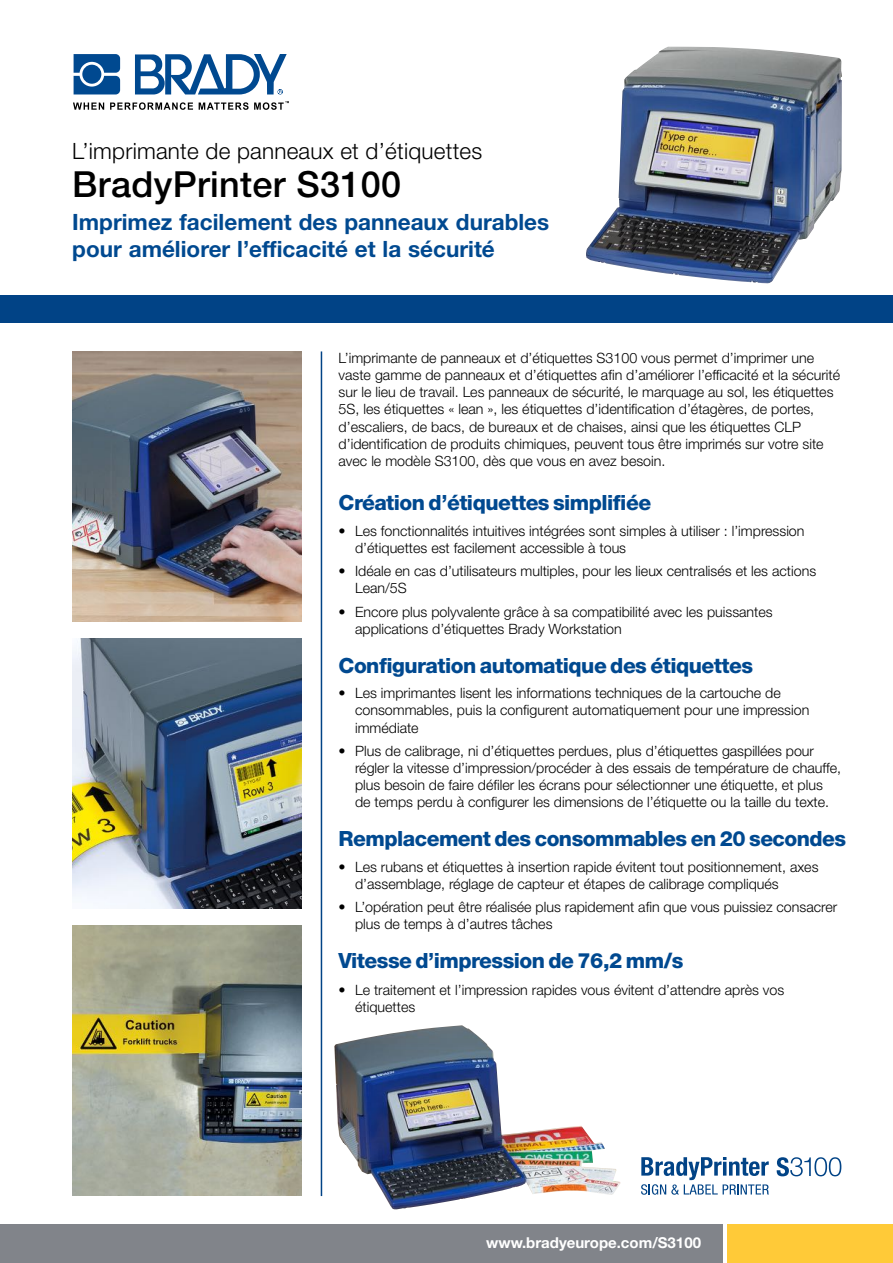
<style>
.page{position:relative;width:893px;height:1263px;background:#fff}
.page>*{position:absolute;margin:0;border:0;box-sizing:border-box;transform-origin:0 0}
.t1{font:500 36px "Helvetica Neue LT Pro";letter-spacing:.01em;color:#000}
.t2{font:700 22.5px/27px "Helvetica Neue LT Pro";color:#004990}
.t3{font:300 22.5px "Helvetica Neue LT Pro";letter-spacing:.01em;color:#000}
.t4{font:800 21px "Helvetica Neue LT Pro";letter-spacing:-.025em;color:#004990}
.t5{font:700 15px "Helvetica Neue LT Pro";color:#fff}
.t6{font:300 14.25px/17.1px "Helvetica Neue LT Pro";color:#000}
</style>
<div class="page">
<hr style="left:321px;top:351px;width:1px;height:845px;background:#014386">
<div style="left:0;top:296px;width:893px;height:27px;background:#014386"></div>
<svg style="left:74px;top:54px;width:46px;height:40px"></svg>
<svg style="left:135px;top:54px;width:152px;height:40px"></svg>
<svg style="left:73px;top:103px;width:31px;height:7px"></svg>
<svg style="left:110px;top:102px;width:83px;height:8px"></svg>
<svg style="left:199px;top:101px;width:90px;height:9px"></svg>
<div style="left:0;top:1225px;width:723px;height:38px;background:#81848a"></div>
<div style="left:727px;top:1225px;width:166px;height:38px;background:#ffca38"></div>
<img style="left:586px;top:47px;width:256px;height:236px">
<img style="left:72px;top:351px;width:230px;height:270px">
<img style="left:72px;top:639px;width:230px;height:270px">
<img style="left:72px;top:925px;width:230px;height:270px">
<svg style="left:777px;top:1157px;width:64px;height:19px"></svg>
<svg style="left:641px;top:1157px;width:128px;height:38px"></svg>
<img style="left:334px;top:1025px;width:287px;height:185px">
<h2 class="t3" style="left:72px;top:137px;width:411px">L’imprimante de panneaux et d’étiquettes</h2>
<h1 class="t1" style="left:72px;top:162px;width:330px">BradyPrinter S3100</h1>
<h2 class="t2" style="left:72px;top:208px;width:478px">Imprimez facilement des panneaux durables pour améliorer l’efficacité et la sécurité</h2>
<p class="t6" style="left:339px;top:349px;width:503px">L’imprimante de panneaux et d’étiquettes S3100 vous permet d’imprimer une vaste gamme de panneaux et d’étiquettes afin d’améliorer l’efficacité et la sécurité sur le lieu de travail. Les panneaux de sécurité, le marquage au sol, les étiquettes 5S, les étiquettes « lean », les étiquettes d’identification d’étagères, de portes, d’escaliers, de bacs, de bureaux et de chaises, ainsi que les étiquettes CLP d’identification de produits chimiques, peuvent tous être imprimés sur votre site avec le modèle S3100, dès que vous en avez besoin.</p>
<h3 class="t4" style="left:339px;top:490px;width:314px">Création d’étiquettes simplifiée</h3>
<p class="t6" style="left:355px;top:522px;width:451px;text-indent:-17px">• Les fonctionnalités intuitives intégrées sont simples à utiliser : l’impression d’étiquettes est facilement accessible à tous</p>
<p class="t6" style="left:355px;top:562px;width:463px;text-indent:-17px">• Idéale en cas d’utilisateurs multiples, pour les lieux centralisés et les actions<br>Lean/5S</p>
<p class="t6" style="left:355px;top:603px;width:419px;text-indent:-17px">• Encore plus polyvalente grâce à sa compatibilité avec les puissantes applications d’étiquettes Brady Workstation</p>
<h3 class="t4" style="left:339px;top:653px;width:416px">Configuration automatique des étiquettes</h3>
<p class="t6" style="left:355px;top:684px;width:456px;text-indent:-17px">• Les imprimantes lisent les informations techniques de la cartouche de consommables, puis la configurent automatiquement pour une impression immédiate</p>
<p class="t6" style="left:355px;top:742px;width:487px;text-indent:-17px">• Plus de calibrage, ni d’étiquettes perdues, plus d’étiquettes gaspillées pour régler la vitesse d’impression/procéder à des essais de température de chauffe, plus besoin de faire défiler les écrans pour sélectionner une étiquette, et plus de temps perdu à configurer les dimensions de l’étiquette ou la taille du texte.</p>
<h3 class="t4" style="left:339px;top:826px;width:509px">Remplacement des consommables en 20 secondes</h3>
<p class="t6" style="left:355px;top:858px;width:465px;text-indent:-17px">• Les rubans et étiquettes à insertion rapide évitent tout positionnement, axes d’assemblage, réglage de capteur et étapes de calibrage compliqués</p>
<p class="t6" style="left:355px;top:898px;width:484px;text-indent:-17px">• L’opération peut être réalisée plus rapidement afin que vous puissiez consacrer plus de temps à d’autres tâches</p>
<h3 class="t4" style="left:339px;top:948px;width:346px">Vitesse d’impression de 76,2 mm/s</h3>
<p class="t6" style="left:355px;top:981px;width:431px;text-indent:-17px">• Le traitement et l’impression rapides vous évitent d’attendre après vos étiquettes</p>
<p class="t5" style="left:486px;top:1233px;width:216px">www.bradyeurope.com/S3100</p>
</div>
